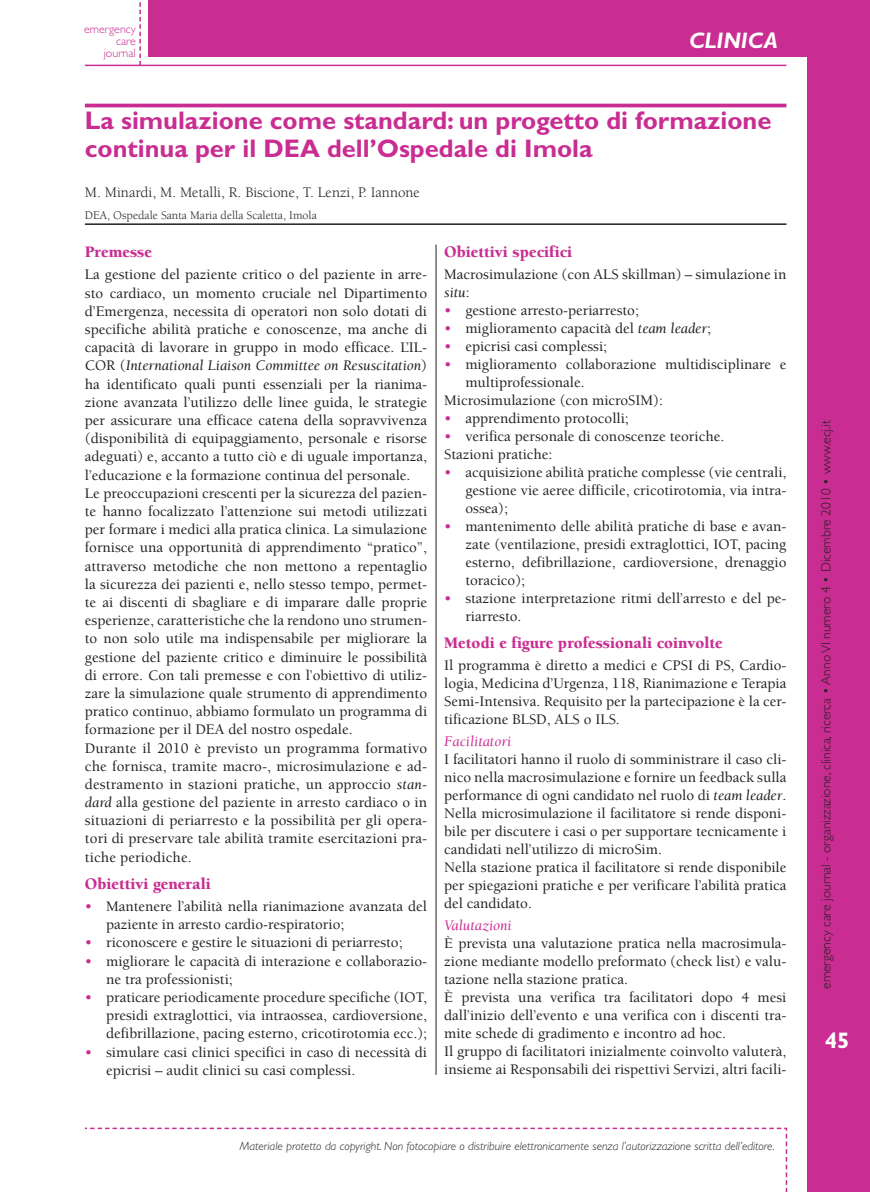
<style>
.page{position:relative;width:870px;height:1192px;background:#fff}
.page>*{position:absolute;margin:0;border:0;box-sizing:border-box;transform-origin:0 0}
.t1{font:700 25.5px/28.5px "Gill Sans";color:#c92d92}
.t2{font:italic 700 22.5px "Gill Sans";color:#fff}
.t3{font:700 22.5px "Gill Sans";color:#fff}
.t4{font:900 16.5px "Berkeley";color:#c92d92}
.t5{font:500 15px/18.1px "Berkeley";color:#231f20}
.t6{font:15px "Berkeley";color:#231f20}
.t7{font:italic 15px "Berkeley";color:#c92d92}
.t8{font:300 13.5px "Gill Sans";color:#231f20}
.t9{font:italic 300 12px "Gill Sans";color:#231f20}
.t10{font:12px "Berkeley";color:#231f20}
.t11{font:300 12px/12px "Gill Sans";color:#c92d92;text-align:right}
.s1{font-weight:400;font-style:italic}
.s2{color:#c92d92}
</style>
<div class="page">
<div style="left:149px;top:0;width:721px;height:57px;background:#c92d92"></div>
<div style="left:808px;top:0;width:62px;height:1192px;background:#c92d92"></div>
<hr style="left:85px;top:65px;width:701px;height:1px;background:#c92d92">
<svg style="left:139px;top:2px;width:2px;height:63px"></svg>
<svg style="left:84px;top:1127px;width:704px;height:65px"></svg>
<hr style="left:436px;top:245px;width:1px;height:830px;background:#231f20">
<hr style="left:85px;top:104px;width:701px;height:3px;background:#c92d92">
<hr style="left:85px;top:223px;width:701px;height:2px;background:#231f20">
<p class="t11" style="left:84px;top:23px;width:53px">emergency care journal</p>
<h2 class="t2" style="left:689px;top:28px;width:90px">CLINICA</h2>
<h1 class="t1" style="left:85px;top:106px;width:688px">La simulazione come standard: un progetto di formazione continua per il DEA dell’Ospedale di Imola</h1>
<p class="t6" style="left:85px;top:185px;width:337px">M. Minardi, M. Metalli, R. Biscione, T. Lenzi, P. Iannone</p>
<p class="t10" style="left:85px;top:209px;width:233px">DEA, Ospedale Santa Maria della Scaletta, Imola</p>
<p class="t4" style="left:85px;top:243px;width:69px">Premesse</p>
<p class="t5" style="left:85px;top:266px;width:344px">La gestione del paziente critico o del paziente in arre&shy;sto cardiaco, un momento cruciale nel Dipartimento d’Emergenza, necessita di operatori non solo dotati di specifiche abilità pratiche e conoscenze, ma anche di capacità di lavorare in gruppo in modo efficace. L’IL-COR (<span class="s1">International Liaison Committee on Resuscitation</span>) ha identificato quali punti essenziali per la rianima&shy;zione avanzata l’utilizzo delle linee guida, le strategie per assicurare una efficace catena della sopravvivenza (disponibilità di equipaggiamento, personale e risorse adeguati) e, accanto a tutto ciò e di uguale importanza, l’educazione e la formazione continua del personale.<br>Le preoccupazioni crescenti per la sicurezza del pazien&shy;te hanno focalizzato l’attenzione sui metodi utilizzati per formare i medici alla pratica clinica. La simulazione fornisce una opportunità di apprendimento “pratico”, attraverso metodiche che non mettono a repentaglio la sicurezza dei pazienti e, nello stesso tempo, permet&shy;te ai discenti di sbagliare e di imparare dalle proprie esperienze, caratteristiche che la rendono uno strumen&shy;to non solo utile ma indispensabile per migliorare la gestione del paziente critico e diminuire le possibilità di errore. Con tali premesse e con l’obiettivo di utiliz&shy;zare la simulazione quale strumento di apprendimento pratico continuo, abbiamo formulato un programma di formazione per il DEA del nostro ospedale.<br>Durante il 2010 è previsto un programma formativo che fornisca, tramite macro-, microsimulazione e ad&shy;destramento in stazioni pratiche, un approccio <span class="s1">stan&shy;dard</span> alla gestione del paziente in arresto cardiaco o in situazioni di periarresto e la possibilità per gli opera&shy;tori di preservare tale abilità tramite esercitazioni pra&shy;tiche periodiche.</p>
<p class="t4" style="left:85px;top:875px;width:127px">Obiettivi generali</p>
<p class="t5" style="left:106px;top:898px;width:323px;text-indent:-21px"><span class="s2">•</span> Mantenere l’abilità nella rianimazione avanzata del paziente in arresto cardio-respiratorio;</p>
<p class="t5" style="left:85px;top:934px;width:319px"><span class="s2">•</span> riconoscere e gestire le situazioni di periarresto;</p>
<p class="t5" style="left:106px;top:952px;width:323px;text-indent:-21px"><span class="s2">•</span> migliorare le capacità di interazione e collaborazio&shy;ne tra professionisti;</p>
<p class="t5" style="left:106px;top:988px;width:323px;text-align:justify;text-indent:-21px"><span class="s2">•</span> praticare periodicamente procedure specifiche (IOT, presidi extraglottici, via intraossea, cardioversione, defibrillazione, pacing esterno, cricotirotomia ecc.);</p>
<p class="t5" style="left:106px;top:1043px;width:322px;text-indent:-21px"><span class="s2">•</span> simulare casi clinici specifici in caso di necessità di epicrisi – audit clinici su casi complessi.</p>
<p class="t4" style="left:444px;top:243px;width:130px">Obiettivi specifici</p>
<p class="t5" style="left:444px;top:266px;width:344px">Macrosimulazione (con ALS skillman) – simulazione in <span class="s1">situ</span>:</p>
<p class="t5" style="left:444px;top:302px;width:196px"><span class="s2">•</span> gestione arresto-periarresto;</p>
<p class="t5" style="left:444px;top:320px;width:268px"><span class="s2">•</span> miglioramento capacità del <span class="s1">team leader</span>;</p>
<p class="t5" style="left:444px;top:338px;width:164px"><span class="s2">•</span> epicrisi casi complessi;</p>
<p class="t5" style="left:444px;top:356px;width:344px"><span class="s2">•</span> miglioramento collaborazione multidisciplinare e</p>
<p class="t5" style="left:465px;top:374px;width:121px">multiprofessionale.</p>
<p class="t5" style="left:444px;top:392px;width:220px">Microsimulazione (con microSIM):</p>
<p class="t5" style="left:444px;top:410px;width:186px"><span class="s2">•</span> apprendimento protocolli;</p>
<p class="t5" style="left:444px;top:428px;width:282px"><span class="s2">•</span> verifica personale di conoscenze teoriche.<br>Stazioni pratiche:</p>
<p class="t5" style="left:465px;top:464px;width:323px;text-align:justify;text-indent:-21px"><span class="s2">•</span> acquisizione abilità pratiche complesse (vie centrali, gestione vie aeree difficile, cricotirotomia, via intra&shy;ossea);</p>
<p class="t5" style="left:465px;top:518px;width:323px;text-align:justify;text-indent:-21px"><span class="s2">•</span> mantenimento delle abilità pratiche di base e avan&shy;zate (ventilazione, presidi extraglottici, IOT, pacing esterno, defibrillazione, cardioversione, drenaggio toracico);</p>
<p class="t5" style="left:465px;top:590px;width:323px;text-indent:-21px"><span class="s2">•</span> stazione interpretazione ritmi dell’arresto e del pe&shy;riarresto.</p>
<p class="t4" style="left:444px;top:634px;width:280px">Metodi e figure professionali coinvolte</p>
<p class="t5" style="left:444px;top:657px;width:344px;text-align:justify">Il programma è diretto a medici e CPSI di PS, Cardio&shy;logia, Medicina d’Urgenza, 118, Rianimazione e Terapia Semi-Intensiva. Requisito per la partecipazione è la cer&shy;tificazione BLSD, ALS o ILS.</p>
<p class="t7" style="left:444px;top:734px;width:69px">Facilitatori</p>
<p class="t5" style="left:444px;top:751px;width:344px">I facilitatori hanno il ruolo di somministrare il caso cli&shy;nico nella macrosimulazione e fornire un feedback sulla performance di ogni candidato nel ruolo di <span class="s1">team leader</span>.<br>Nella microsimulazione il facilitatore si rende disponi&shy;bile per discutere i casi o per supportare tecnicamente i candidati nell’utilizzo di microSim.<br>Nella stazione pratica il facilitatore si rende disponibile per spiegazioni pratiche e per verificare l’abilità pratica del candidato.</p>
<p class="t7" style="left:444px;top:918px;width:69px">Valutazioni</p>
<p class="t5" style="left:444px;top:935px;width:344px">è prevista una valutazione pratica nella macrosimula&shy;zione mediante modello preformato (check list) e valu&shy;tazione nella stazione pratica.<br>è prevista una verifica tra facilitatori dopo 4 mesi dall’inizio dell’evento e una verifica con i discenti tra&shy;mite schede di gradimento e incontro ad hoc.<br>Il gruppo di facilitatori inizialmente coinvolto valuterà, insieme ai Responsabili dei rispettivi Servizi, altri facili-</p>
<p class="t9" style="left:240px;top:1139px;width:536px">Materiale protetto da copyright. Non fotocopiare o distribuire elettronicamente senza l’autorizzazione scritta dell’editore.</p>
<p class="t8" style="left:818px;top:989px;width:570px;rotate:-90deg">emergency care journal - organizzazione, clinica, ricerca • Anno VI numero 4 • Dicembre 2010 • www.ecj.it</p>
<h2 class="t3" style="left:825px;top:1027px;width:26px">45</h2>
</div>
